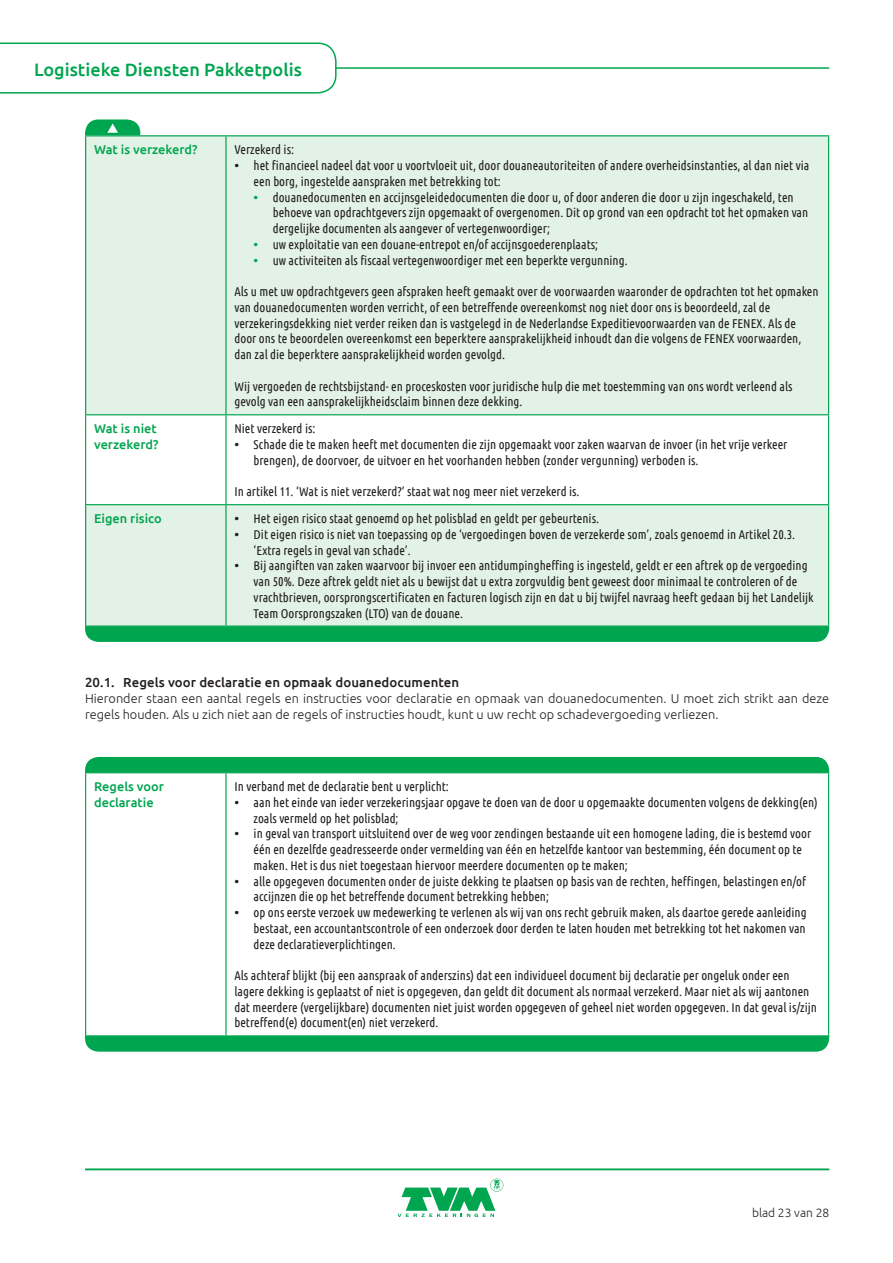
<style>
.page{position:relative;width:893px;height:1263px;background:#fff}
.page>*{position:absolute;margin:0;border:0;box-sizing:border-box;transform-origin:0 0}
.t1{font:500 18px "Ubuntu";color:#00a54f}
.Bodykopje_zw{font:500 13.2px "Ubuntu";letter-spacing:.005em;color:#231f20}
.Body_tabel{font:12.75px/15.8px "Ubuntu Condensed";color:#231f20}
.Body{font:300 12.75px/15.8px "Ubuntu";color:#231f20}
.Body-2{font:500 12.75px/15.8px "Ubuntu";color:#00a54f}
.t2{font:300 12px "Ubuntu";color:#231f20}
.s1{font-family:"Ubuntu";font-weight:500}
.s2{font-family:"Ubuntu";font-weight:500;color:#00a54f}
</style>
<div class="page">
<svg style="left:86px;top:136px;width:742px;height:489px;fill:#e3f2e7"></svg>
<hr style="left:85px;top:135px;width:141px;height:1px;background:#00a54f">
<hr style="left:85px;top:136px;width:1px;height:278px;background:#00a54f">
<hr style="left:226px;top:135px;width:603px;height:1px;background:#00a54f">
<hr style="left:225px;top:136px;width:2px;height:278px;background:#00a54f">
<hr style="left:828px;top:136px;width:1px;height:278px;background:#00a54f">
<hr style="left:85px;top:414px;width:141px;height:1px;background:#00a54f">
<hr style="left:85px;top:415px;width:1px;height:89px;background:#00a54f">
<hr style="left:226px;top:414px;width:603px;height:1px;background:#00a54f">
<hr style="left:225px;top:415px;width:2px;height:89px;background:#00a54f">
<hr style="left:828px;top:415px;width:1px;height:89px;background:#00a54f">
<hr style="left:85px;top:504px;width:141px;height:1px;background:#00a54f">
<hr style="left:85px;top:505px;width:1px;height:120px;background:#00a54f">
<hr style="left:226px;top:504px;width:603px;height:1px;background:#00a54f">
<hr style="left:225px;top:505px;width:2px;height:120px;background:#00a54f">
<hr style="left:828px;top:505px;width:1px;height:120px;background:#00a54f">
<hr style="left:85px;top:625px;width:141px;height:2px;background:#00a54f">
<hr style="left:226px;top:625px;width:603px;height:2px;background:#00a54f">
<hr style="left:85px;top:773px;width:1px;height:262px;background:#00a54f">
<hr style="left:225px;top:773px;width:2px;height:262px;background:#00a54f">
<hr style="left:828px;top:773px;width:1px;height:262px;background:#00a54f">
<hr style="left:85px;top:1035px;width:141px;height:1px;background:#00a54f">
<hr style="left:226px;top:1035px;width:603px;height:1px;background:#00a54f">
<svg style="left:85px;top:626px;width:744px;height:16px;background:#03a651"></svg>
<svg style="left:85px;top:119px;width:55px;height:16px"></svg>
<div style="left:85px;top:1036px;width:744px;height:16px;background:#00a54f"></div>
<svg style="left:85px;top:757px;width:744px;height:16px;background:#02a550"></svg>
<svg style="left:398px;top:1178px;width:105px;height:39px"></svg>
<hr style="left:85px;top:67px;width:744px;height:2px;background:#00a54f">
<svg style="left:0;top:42px;width:337px;height:52px"></svg>
<hr style="left:85px;top:1169px;width:744px;height:1px;background:#00a54f">
<h1 class="t1" style="left:34px;top:58px;width:269px">Logistieke Diensten Pakketpolis</h1>
<p class="Body-2" style="left:94px;top:141px;width:105px">Wat is verzekerd?</p>
<p class="Body_tabel" style="left:234px;top:141px;width:61px">Verzekerd is:</p>
<p class="Body_tabel" style="left:254px;top:157px;width:557px;text-indent:-19px"><span class="s1">•</span> het financieel nadeel dat voor u voortvloeit uit, door douaneautoriteiten of andere overheidsinstanties, al dan niet via een borg, ingestelde aanspraken met betrekking tot:</p>
<p class="Body_tabel" style="left:273px;top:189px;width:537px;text-indent:-19px"><span class="s2">•</span> douanedocumenten en accijnsgeleidedocumenten die door u, of door anderen die door u zijn ingeschakeld, ten behoeve van opdrachtgevers zijn opgemaakt of overgenomen. Dit op grond van een opdracht tot het opmaken van dergelijke documenten als aangever of vertegenwoordiger;</p>
<p class="Body_tabel" style="left:254px;top:236px;width:346px"><span class="s2">•</span> uw exploitatie van een douane-entrepot en/of accijnsgoederenplaats;</p>
<p class="Body_tabel" style="left:254px;top:252px;width:376px"><span class="s2">•</span> uw activiteiten als fiscaal vertegenwoordiger met een beperkte vergunning.</p>
<p class="Body_tabel" style="left:234px;top:283px;width:586px">Als u met uw opdrachtgevers geen afspraken heeft gemaakt over de voorwaarden waaronder de opdrachten tot het opmaken van douanedocumenten worden verricht, of een betreffende overeenkomst nog niet door ons is beoordeeld, zal de verzekeringsdekking niet verder reiken dan is vastgelegd in de Nederlandse Expeditievoorwaarden van de FENEX. Als de door ons te beoordelen overeenkomst een beperktere aansprakelijkheid inhoudt dan die volgens de FENEX voorwaarden, dan zal die beperktere aansprakelijkheid worden gevolgd.</p>
<p class="Body_tabel" style="left:234px;top:378px;width:559px">Wij vergoeden de rechtsbijstand- en proceskosten voor juridische hulp die met toestemming van ons wordt verleend als gevolg van een aansprakelijkheidsclaim binnen deze dekking.</p>
<p class="Body-2" style="left:94px;top:420px;width:66px">Wat is niet verzekerd?</p>
<p class="Body_tabel" style="left:234px;top:420px;width:82px">Niet verzekerd is:</p>
<p class="Body_tabel" style="left:254px;top:436px;width:535px;text-indent:-19px"><span class="s1">•</span> Schade die te maken heeft met documenten die zijn opgemaakt voor zaken waarvan de invoer (in het vrije verkeer brengen), de doorvoer, de uitvoer en het voorhanden hebben (zonder vergunning) verboden is.</p>
<p class="Body_tabel" style="left:234px;top:483px;width:347px">In artikel 11. ‘Wat is niet verzekerd?’ staat wat nog meer niet verzekerd is.</p>
<p class="Body-2" style="left:94px;top:510px;width:69px">Eigen risico</p>
<p class="Body_tabel" style="left:234px;top:510px;width:366px"><span class="s1">•</span> Het eigen risico staat genoemd op het polisblad en geldt per gebeurtenis.</p>
<p class="Body_tabel" style="left:254px;top:526px;width:543px;text-indent:-19px"><span class="s1">•</span> Dit eigen risico is niet van toepassing op de ‘vergoedingen boven de verzekerde som’, zoals genoemd in Artikel 20.3. ‘Extra regels in geval van schade’.</p>
<p class="Body_tabel" style="left:254px;top:557px;width:561px;text-indent:-19px"><span class="s1">•</span> Bij aangiften van zaken waarvoor bij invoer een antidumpingheffing is ingesteld, geldt er een aftrek op de vergoeding van 50%. Deze aftrek geldt niet als u bewijst dat u extra zorgvuldig bent geweest door minimaal te controleren of de vrachtbrieven, oorsprongscertificaten en facturen logisch zijn en dat u bij twijfel navraag heeft gedaan bij het Landelijk Team Oorsprongszaken (LTO) van de douane.</p>
<p class="Bodykopje_zw" style="left:85px;top:674px;width:376px">20.1. Regels voor declaratie en opmaak douanedocumenten</p>
<p class="Body" style="left:85px;top:690px;width:746px">Hieronder staan een aantal regels en instructies voor declaratie en opmaak van douanedocumenten. U moet zich strikt aan deze regels houden. Als u zich niet aan de regels of instructies houdt, kunt u uw recht op schadevergoeding verliezen.</p>
<p class="Body-2" style="left:94px;top:778px;width:71px">Regels voor declaratie</p>
<p class="Body_tabel" style="left:234px;top:778px;width:216px">In verband met de declaratie bent u verplicht:</p>
<p class="Body_tabel" style="left:254px;top:794px;width:566px;text-indent:-19px"><span class="s1">•</span> aan het einde van ieder verzekeringsjaar opgave te doen van de door u opgemaakte documenten volgens de dekking(en) zoals vermeld op het polisblad;</p>
<p class="Body_tabel" style="left:254px;top:825px;width:559px;text-indent:-19px"><span class="s1">•</span> in geval van transport uitsluitend over de weg voor zendingen bestaande uit een homogene lading, die is bestemd voor één en dezelfde geadresseerde onder vermelding van één en hetzelfde kantoor van bestemming, één document op te maken. Het is dus niet toegestaan hiervoor meerdere documenten op te maken;</p>
<p class="Body_tabel" style="left:254px;top:873px;width:554px;text-indent:-19px"><span class="s1">•</span> alle opgegeven documenten onder de juiste dekking te plaatsen op basis van de rechten, heffingen, belastingen en/of accijnzen die op het betreffende document betrekking hebben;</p>
<p class="Body_tabel" style="left:254px;top:904px;width:554px;text-align:justify;text-indent:-19px"><span class="s1">•</span> op ons eerste verzoek uw medewerking te verlenen als wij van ons recht gebruik maken, als daartoe gerede aanleiding bestaat, een accountantscontrole of een onderzoek door derden te laten houden met betrekking tot het nakomen van deze declaratieverplichtingen.</p>
<p class="Body_tabel" style="left:234px;top:967px;width:584px">Als achteraf blijkt (bij een aanspraak of anderszins) dat een individueel document bij declaratie per ongeluk onder een lagere dekking is geplaatst of niet is opgegeven, dan geldt dit document als normaal verzekerd. Maar niet als wij aantonen dat meerdere (vergelijkbare) documenten niet juist worden opgegeven of geheel niet worden opgegeven. In dat geval is/zijn betreffend(e) document(en) niet verzekerd.</p>
<p class="t2" style="left:752px;top:1205px;width:79px">blad 23 van 28</p>
</div>
